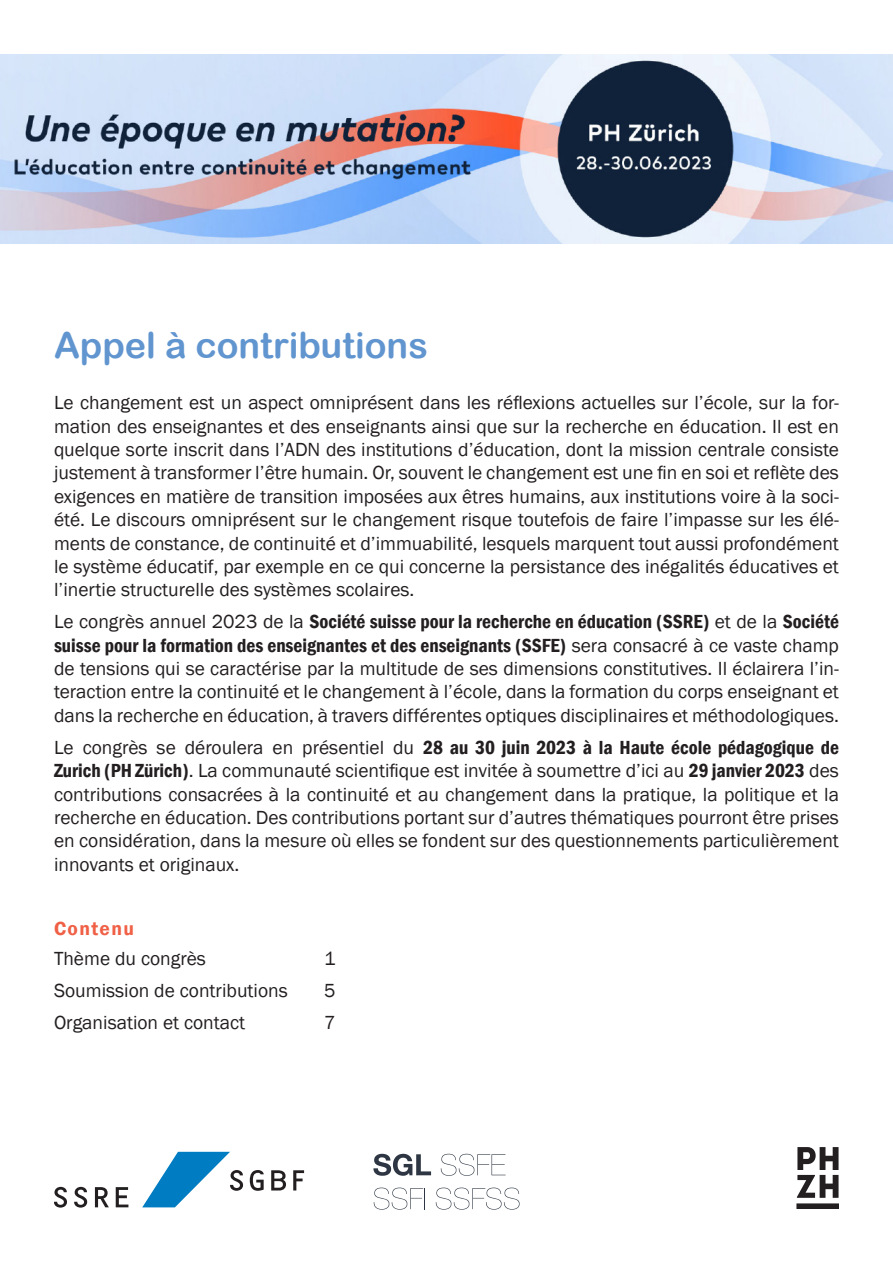
<style>
.page{position:relative;width:893px;height:1263px;background:#fff}
.page>*{position:absolute;margin:0;border:0;box-sizing:border-box;transform-origin:0 0}
.t1{font:36px "Arial Rounded MT Bold";color:#6195cf}
.t2{font:19.5px/23.4px "Franklin Gothic";color:#231f20;text-align:justify}
.t3{font:600 19.5px "Franklin Gothic";letter-spacing:.07em;color:#f06046}
.s1{font-weight:600;font-stretch:condensed}
</style>
<div class="page">
<svg style="left:54px;top:1187px;width:13px;height:20px"></svg>
<svg style="left:74px;top:1187px;width:13px;height:20px"></svg>
<svg style="left:95px;top:1187px;width:14px;height:20px"></svg>
<svg style="left:116px;top:1187px;width:12px;height:20px"></svg>
<svg style="left:142px;top:1152px;width:101px;height:55px"></svg>
<svg style="left:250px;top:1170px;width:14px;height:21px"></svg>
<svg style="left:271px;top:1170px;width:15px;height:20px"></svg>
<svg style="left:293px;top:1170px;width:11px;height:20px"></svg>
<svg style="left:373px;top:1154px;width:58px;height:22px"></svg>
<svg style="left:441px;top:1154px;width:65px;height:22px"></svg>
<svg style="left:374px;top:1187px;width:51px;height:22px"></svg>
<svg style="left:436px;top:1187px;width:84px;height:22px"></svg>
<svg style="left:796px;top:1147px;width:43px;height:62px"></svg>
<img style="left:0;top:54px;width:893px;height:189px">
<p class="t1" style="left:54px;top:324px;width:375px">Appel à contributions</p>
<p class="t2" style="left:54px;top:391px;width:786px">Le changement est un aspect omniprésent dans les réflexions actuelles sur l’école, sur la for&shy;mation des enseignantes et des enseignants ainsi que sur la recherche en éducation. Il est en quelque sorte inscrit dans l’ADN des institutions d’éducation, dont la mission centrale consiste justement à transformer l’être humain. Or, souvent le changement est une fin en soi et reflète des exigences en matière de transition imposées aux êtres humains, aux institutions voire à la soci&shy;été. Le discours omniprésent sur le changement risque toutefois de faire l’impasse sur les élé&shy;ments de constance, de continuité et d’immuabilité, lesquels marquent tout aussi profondément le système éducatif, par exemple en ce qui concerne la persistance des inégalités éducatives et l’inertie structurelle des systèmes scolaires.</p>
<p class="t2" style="left:54px;top:610px;width:786px">Le congrès annuel 2023 de la <span class="s1">Société suisse pour la recherche en éducation (SSRE)</span> et de la <span class="s1">Société suisse pour la formation des enseignantes et des enseignants (SSFE)</span> sera consacré à ce vaste champ de tensions qui se caractérise par la multitude de ses dimensions constitutives. Il éclairera l’in&shy;teraction entre la continuité et le changement à l’école, dans la formation du corps enseignant et dans la recherche en éducation, à travers différentes optiques disciplinaires et méthodologiques.</p>
<p class="t2" style="left:54px;top:736px;width:786px">Le congrès se déroulera en présentiel du <span class="s1">28 au 30 juin 2023 à la Haute école pédagogique de Zurich (PH Zürich)</span>. La communauté scientifique est invitée à soumettre d’ici au <span class="s1">29 janvier 2023</span> des contributions consacrées à la continuité et au changement dans la pratique, la politique et la recherche en éducation. Des contributions portant sur d’autres thématiques pourront être prises en considération, dans la mesure où elles se fondent sur des questionnements particulièrement innovants et originaux.</p>
<p class="t3" style="left:54px;top:917px;width:82px">Contenu</p>
<p class="t2" style="left:54px;top:947px;width:154px">Thème du congrès</p>
<p class="t2" style="left:324px;top:947px;width:13px">1</p>
<p class="t2" style="left:54px;top:979px;width:235px">Soumission de contributions</p>
<p class="t2" style="left:324px;top:979px;width:13px">5</p>
<p class="t2" style="left:54px;top:1011px;width:193px">Organisation et contact</p>
<p class="t2" style="left:324px;top:1011px;width:13px">7</p>
</div>
